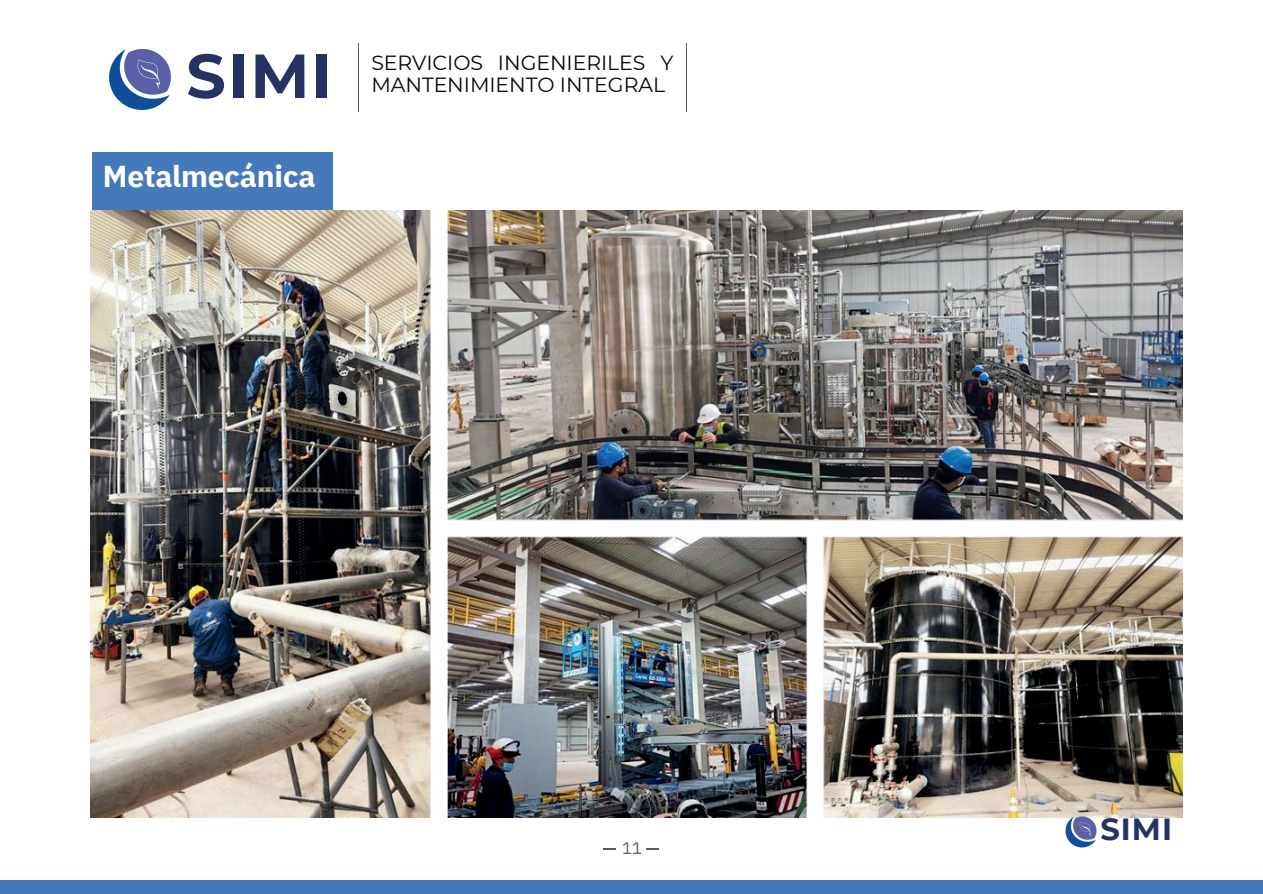
<style>
.page{position:relative;width:1263px;height:894px;background:#fff}
.page>*{position:absolute;margin:0;border:0;box-sizing:border-box;transform-origin:0 0}
.t1{font:700 61.95px "Montserrat";color:#253363}
.t2{font:700 30.45px "Montserrat";color:#253363}
.t3{font:700 30.15px "IBM Plex Sans";letter-spacing:-.005em;color:#fff}
.t4{font:20.4px "Montserrat";letter-spacing:-.005em;color:#080704}
.t5{font:16.65px "IBM Plex Sans";color:#626160}
</style>
<div class="page">
<svg style="left:604px;top:848px;width:12px;height:1px"></svg>
<div style="left:0;top:879px;width:1263px;height:14px;background:#4579bb"></div>
<svg style="left:647px;top:848px;width:12px;height:1px"></svg>
<div style="left:92px;top:152px;width:240px;height:87px;background:#4579bb"></div>
<img style="left:90px;top:210px;width:1093px;height:607px">
<hr style="left:358px;top:43px;width:1px;height:68px;background:#5b5c5d">
<hr style="left:686px;top:43px;width:1px;height:68px;background:#5b5c5d">
<img style="left:109px;top:49px;width:62px;height:61px">
<img style="left:1063px;top:813px;width:37px;height:35px">
<h1 class="t1" style="left:186px;top:31px;width:147px">SIMI</h1>
<h3 class="t3" style="left:103px;top:152px;width:214px">Metalmecánica</h3>
<p class="t4" style="left:371px;top:48px;width:304px">SERVICIOS INGENIERILES Y</p>
<p class="t4" style="left:371px;top:71px;width:295px">MANTENIMIENTO INTEGRAL</p>
<p class="t5" style="left:622px;top:835px;width:21px">11</p>
<h2 class="t2" style="left:1100px;top:806px;width:73px">SIMI</h2>
</div>
